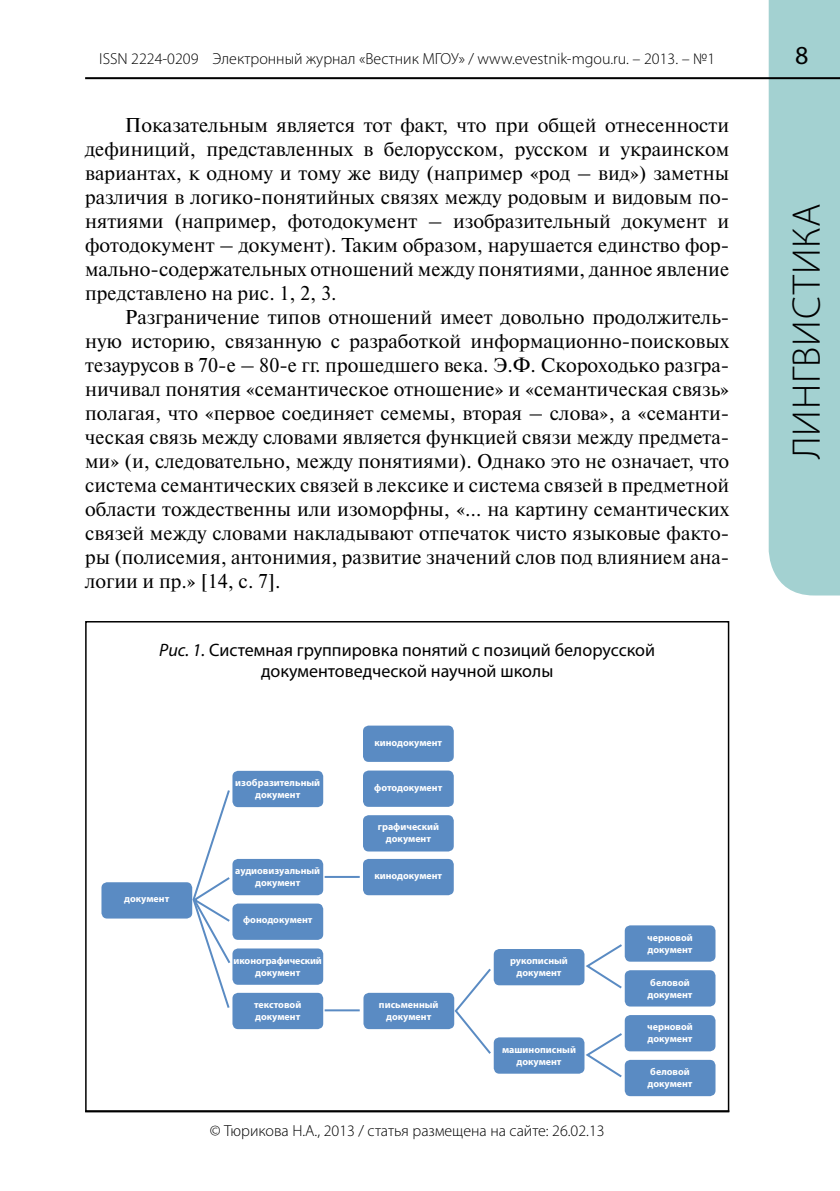
<style>
.page{position:relative;width:840px;height:1191px;background:#fff}
.page>*{position:absolute;margin:0;border:0;box-sizing:border-box;transform-origin:0 0}
.t1{font:300 40px "Myriad Pro";color:#000}
.t2{font:20px/24px "Newton C";color:#000;text-align:justify}
.t3{font:18px/21.6px "Myriad Pro";color:#000;text-align:center}
.t4{font:300 16px "Myriad Pro";color:#000}
.t5{font:700 10px/12px "Myriad Pro";color:#fff;text-align:center}
.s1{font-style:italic}
</style>
<div class="page">
<div style="left:768px;top:0;width:71px;height:595px;background:#a3d1d1"></div>
<hr style="left:85px;top:77px;width:754px;height:2px;background:#000">
<div style="left:85px;top:621px;width:644px;height:491px;border:2px solid #000"></div>
<div style="left:363px;top:725px;width:90px;height:37px;background:#5a8bc3;border-radius:6px"></div>
<div style="left:363px;top:770px;width:90px;height:37px;background:#5a8bc3;border-radius:6px"></div>
<div style="left:363px;top:815px;width:90px;height:36px;background:#5a8bc3;border-radius:6px"></div>
<div style="left:363px;top:859px;width:90px;height:36px;background:#5a8bc3;border-radius:6px"></div>
<div style="left:232px;top:859px;width:91px;height:36px;background:#5a8bc3;border-radius:6px"></div>
<div style="left:232px;top:903px;width:91px;height:37px;background:#5a8bc3;border-radius:6px"></div>
<div style="left:232px;top:948px;width:91px;height:36px;background:#5a8bc3;border-radius:6px"></div>
<div style="left:232px;top:992px;width:91px;height:37px;background:#5a8bc3;border-radius:6px"></div>
<div style="left:363px;top:992px;width:91px;height:37px;background:#5a8bc3;border-radius:6px"></div>
<div style="left:232px;top:771px;width:91px;height:36px;background:#5a8bc3;border-radius:6px"></div>
<div style="left:493px;top:949px;width:91px;height:36px;background:#5a8bc3;border-radius:6px"></div>
<div style="left:493px;top:1037px;width:91px;height:36px;background:#5a8bc3;border-radius:6px"></div>
<div style="left:624px;top:925px;width:91px;height:36px;background:#5a8bc3;border-radius:6px"></div>
<div style="left:624px;top:970px;width:91px;height:36px;background:#5a8bc3;border-radius:6px"></div>
<div style="left:624px;top:1015px;width:91px;height:36px;background:#5a8bc3;border-radius:6px"></div>
<div style="left:624px;top:1059px;width:91px;height:37px;background:#5a8bc3;border-radius:6px"></div>
<div style="left:101px;top:882px;width:91px;height:36px;background:#5a8bc3;border-radius:6px"></div>
<svg style="left:191px;top:790px;width:40px;height:218px"></svg>
<hr style="left:324px;top:1009px;width:35px;height:2px;background:#5a8bc3">
<hr style="left:324px;top:876px;width:35px;height:2px;background:#5a8bc3">
<svg style="left:453px;top:968px;width:38px;height:86px"></svg>
<svg style="left:583px;top:944px;width:39px;height:45px"></svg>
<svg style="left:583px;top:1033px;width:39px;height:45px"></svg>
<svg style="left:795px;top:47px;width:12px;height:18px"></svg>
<p class="t4" style="left:99px;top:49px;width:617px">ISSN 2224-0209 Электронный журнал «Вестник МГОУ» / www.evestnik-mgou.ru. – 2013. – №1</p>
<p class="t2" style="left:85px;top:113px;width:645px;text-indent:40px">Показательным является тот факт, что при общей отнесенности дефиниций, представленных в белорусском, русском и украинском вариантах, к одному и тому же виду (например «род – вид») заметны различия в логико-понятийных связях между родовым и видовым по&shy;нятиями (например, фотодокумент – изобразительный документ и фотодокумент – документ). Таким образом, нарушается единство фор&shy;мально-содержательных отношений между понятиями, данное явление представлено на рис. 1, 2, 3.</p>
<p class="t2" style="left:85px;top:305px;width:645px;text-indent:40px">Разграничение типов отношений имеет довольно продолжитель&shy;ную историю, связанную с разработкой информационно-поисковых тезаурусов в 70-е – 80-е гг. прошедшего века. Э.Ф. Скороходько разгра&shy;ничивал понятия «семантическое отношение» и «семантическая связь» полагая, что «первое соединяет семемы, вторая – слова», а «семанти&shy;ческая связь между словами является функцией связи между предмета&shy;ми» (и, следовательно, между понятиями). Однако это не означает, что система семантических связей в лексике и система связей в предметной области тождественны или изоморфны, «… на картину семантических связей между словами накладывают отпечаток чисто языковые факто&shy;ры (полисемия, антонимия, развитие значений слов под влиянием ана&shy;логии и пр.» [14, с. 7].</p>
<p class="t3" style="left:159px;top:638px;width:497px"><span class="s1">Рис. 1.</span> Системная группировка понятий с позиций белорусской документоведческой научной школы</p>
<p class="t5" style="left:124px;top:892px;width:47px">документ</p>
<p class="t5" style="left:374px;top:736px;width:69px">кинодокумент</p>
<p class="t5" style="left:374px;top:781px;width:69px">фотодокумент</p>
<p class="t5" style="left:377px;top:820px;width:63px">графический документ</p>
<p class="t5" style="left:374px;top:869px;width:69px">кинодокумент</p>
<p class="t5" style="left:235px;top:776px;width:86px">изобразительный документ</p>
<p class="t5" style="left:235px;top:864px;width:86px">аудиовизуальный документ</p>
<p class="t5" style="left:243px;top:913px;width:71px">фонодокумент</p>
<p class="t5" style="left:233px;top:954px;width:90px">иконографический документ</p>
<p class="t5" style="left:254px;top:998px;width:49px;text-align:left">текстовой документ</p>
<p class="t5" style="left:379px;top:998px;width:61px">письменный документ</p>
<p class="t5" style="left:510px;top:954px;width:59px">рукописный документ</p>
<p class="t5" style="left:501px;top:1043px;width:75px">машинописный документ</p>
<p class="t4" style="left:210px;top:1121px;width:396px">© Тюрикова Н.А., 2013 / статья размещена на сайте: 26.02.13</p>
<p class="t5" style="left:646px;top:931px;width:47px;text-align:left">черновой документ</p>
<p class="t5" style="left:647px;top:976px;width:47px;text-align:left">беловой документ</p>
<p class="t5" style="left:646px;top:1020px;width:47px;text-align:left">черновой документ</p>
<p class="t5" style="left:647px;top:1065px;width:47px;text-align:left">беловой документ</p>
<h1 class="t1" style="left:782px;top:459px;width:252px;rotate:-90deg">лингвистика</h1>
</div>
